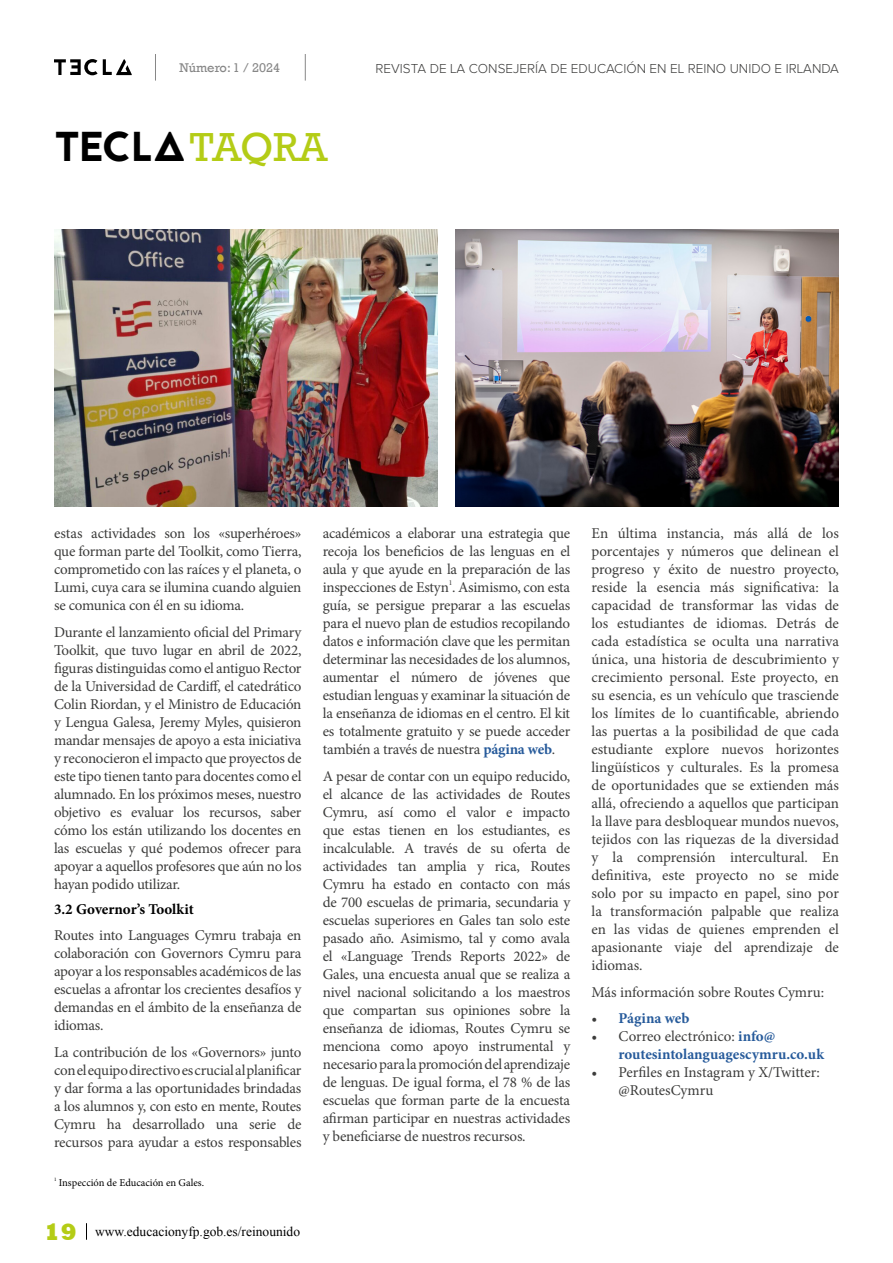
<style>
.page{position:relative;width:893px;height:1263px;background:#fff}
.page>*{position:absolute;margin:0;border:0;box-sizing:border-box;transform-origin:0 0}
.t1{font:41.7px "Jaapokkienchance";letter-spacing:-.02em;color:#000}
.t2{font:15px/18px "Minion Pro";letter-spacing:-.015em;color:#3c3c3b;text-align:justify}
.t3{font:700 15px/18px "Minion Pro";color:#275b9b}
.t4{font:700 15px "Minion Pro";letter-spacing:-.005em;color:#000}
.t5{font:300 13.5px "Proxima Nova A";color:#3c3c3b}
.t6{font:13.5px "Times New Roman";color:#000}
.t7{font:12.9px "Rockwell";color:#878787}
.t8{font:10.5px "Minion Pro";color:#000}
.t9{font:7.5px "Minion Pro";color:#3c3c3b}
.t10{font:5.25px "Minion Pro";color:#000}
.s1{font-family:"Rockwell";font-size:41.55px;color:#b4cc16}
.s2{font-family:"Rockwell";font-weight:800;font-size:24px;color:#b4cc16}
.s3{font-weight:700;color:#275b9b}
.s4{font-weight:400;color:#3c3c3b}
</style>
<div class="page">
<svg style="left:86px;top:1223px;width:1px;height:17px"></svg>
<svg style="left:155px;top:54px;width:1px;height:27px"></svg>
<svg style="left:54px;top:59px;width:78px;height:16px"></svg>
<svg style="left:305px;top:54px;width:1px;height:27px"></svg>
<img style="left:54px;top:230px;width:384px;height:276px">
<img style="left:455px;top:230px;width:384px;height:276px">
<p class="t7" style="left:179px;top:60px;width:102px">Número: 1 / 2024</p>
<p class="t5" style="left:375px;top:61px;width:465px">REVISTA DE LA CONSEJERÍA DE EDUCACIÓN EN EL REINO UNIDO E IRLANDA</p>
<h1 class="t1" style="left:54px;top:117px;width:275px">TECLA<span class="s1">TAQRA</span></h1>
<p class="t2" style="left:54px;top:524px;width:249px">estas actividades son los «superhéroes» que forman parte del Toolkit, como Tierra, comprometido con las raíces y el planeta, o Lumi, cuya cara se ilumina cuando alguien se comunica con él en su idioma.</p>
<p class="t2" style="left:54px;top:623px;width:249px">Durante el lanzamiento oficial del Primary Toolkit, que tuvo lugar en abril de 2022, figuras distinguidas como el antiguo Rector de la Universidad de Cardiff, el catedrático Colin Riordan, y el Ministro de Educación y Lengua Galesa, Jeremy Myles, quisieron mandar mensajes de apoyo a esta iniciativa y reconocieron el impacto que proyectos de este tipo tienen tanto para docentes como el alumnado. En los próximos meses, nuestro objetivo es evaluar los recursos, saber cómo los están utilizando los docentes en las escuelas y qué podemos ofrecer para apoyar a aquellos profesores que aún no los hayan podido utilizar.</p>
<p class="t4" style="left:54px;top:898px;width:141px">3.2 Governor’s Toolkit</p>
<p class="t2" style="left:54px;top:926px;width:249px">Routes into Languages Cymru trabaja en colaboración con Governors Cymru para apoyar a los responsables académicos de las escuelas a afrontar los crecientes desafíos y demandas en el ámbito de la enseñanza de idiomas.</p>
<p class="t2" style="left:54px;top:1043px;width:249px">La contribución de los «Governors» junto con el equipo directivo es crucial al planificar y dar forma a las oportunidades brindadas a los alumnos y, con esto en mente, Routes Cymru ha desarrollado una serie de recursos para ayudar a estos responsables</p>
<p class="t10" style="left:54px;top:1176px;width:4px">1</p>
<p class="t8" style="left:59px;top:1175px;width:147px">Inspección de Educación en Gales.</p>
<p class="t6" style="left:44px;top:1222px;width:258px"><span class="s2">19</span> www.educacionyfp.gob.es/reinounido</p>
<p class="t2" style="left:323px;top:524px;width:249px">académicos a elaborar una estrategia que recoja los beneficios de las lenguas en el aula y que ayude en la preparación de las inspecciones de Estyn . Asimismo, con esta</p>
<p class="t9" style="left:449px;top:578px;width:5px">1</p>
<p class="t2" style="left:323px;top:596px;width:249px">guía, se persigue preparar a las escuelas para el nuevo plan de estudios recopilando datos e información clave que les permitan determinar las necesidades de los alumnos, aumentar el número de jóvenes que estudian lenguas y examinar la situación de la enseñanza de idiomas en el centro. El kit es totalmente gratuito y se puede acceder también a través de nuestra <span class="s3">página web</span>.</p>
<p class="t2" style="left:323px;top:767px;width:249px">A pesar de contar con un equipo reducido, el alcance de las actividades de Routes Cymru, así como el valor e impacto que estas tienen en los estudiantes, es incalculable. A través de su oferta de actividades tan amplia y rica, Routes Cymru ha estado en contacto con más de 700 escuelas de primaria, secundaria y escuelas superiores en Gales tan solo este pasado año. Asimismo, tal y como avala el «Language Trends Reports 2022» de Gales, una encuesta anual que se realiza a nivel nacional solicitando a los maestros que compartan sus opiniones sobre la enseñanza de idiomas, Routes Cymru se menciona como apoyo instrumental y necesario para la promoción del aprendizaje de lenguas. De igual forma, el 78 % de las escuelas que forman parte de la encuesta afirman participar en nuestras actividades y beneficiarse de nuestros recursos.</p>
<p class="t2" style="left:591px;top:524px;width:249px">En última instancia, más allá de los porcentajes y números que delinean el progreso y éxito de nuestro proyecto, reside la esencia más significativa: la capacidad de transformar las vidas de los estudiantes de idiomas. Detrás de cada estadística se oculta una narrativa única, una historia de descubrimiento y crecimiento personal. Este proyecto, en su esencia, es un vehículo que trasciende los límites de lo cuantificable, abriendo las puertas a la posibilidad de que cada estudiante explore nuevos horizontes lingüísticos y culturales. Es la promesa de oportunidades que se extienden más allá, ofreciendo a aquellos que participan la llave para desbloquear mundos nuevos, tejidos con las riquezas de la diversidad y la comprensión intercultural. En definitiva, este proyecto no se mide solo por su impacto en papel, sino por la transformación palpable que realiza en las vidas de quienes emprenden el apasionante viaje del aprendizaje de idiomas.</p>
<p class="t2" style="left:591px;top:983px;width:234px">Más información sobre Routes Cymru:</p>
<p class="t3" style="left:591px;top:1009px;width:99px"><span class="s4">•</span> Página web</p>
<p class="t3" style="left:618px;top:1027px;width:207px;text-indent:-27px"><span class="s4">• Correo electrónico:</span> info@ routesintolanguagescymru.co.uk</p>
<p class="t2" style="left:618px;top:1063px;width:203px;text-indent:-27px">• Perfiles en Instagram y X/Twitter: @RoutesCymru</p>
</div>
